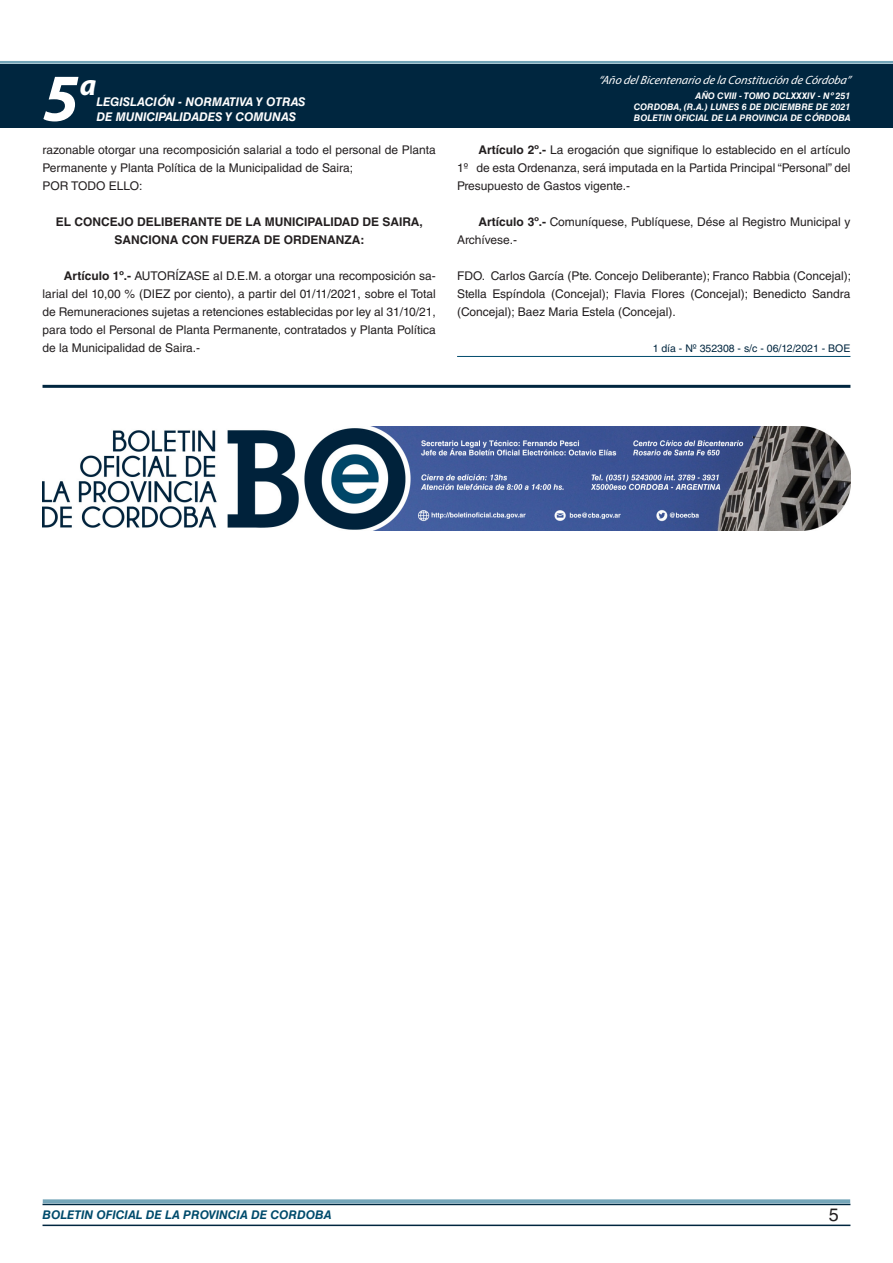
<style>
.page{position:relative;width:893px;height:1263px;background:#fff}
.page>*{position:absolute;margin:0;border:0;box-sizing:border-box;transform-origin:0 0}
.t1{font:italic 700 67.5px "Myriad Pro";color:#fff}
.t2{font:italic 700 30px "Myriad Pro";color:#fff}
.t3{font:18px "Helvetica LT Std";color:#231f20}
.BASE{font:12px/18px "Helvetica LT Std";color:#231f20;text-align:justify}
.RESUELVE{font:700 12px/18px "Helvetica LT Std";color:#231f20;text-align:center}
.t4{font:italic 700 12px "Helvetica LT Std";color:#fff}
.t5{font:italic 12px "Myriad Pro";color:#fff}
.t6{font:italic 700 12px "Helvetica LT Std";color:#004b6c}
.FECHA_DE_VENCIMIENTO{font:10.5px "Helvetica LT Std";color:#00263f}
.t7{font:italic 700 9px/10.8px "Helvetica LT Std";color:#fff;text-align:justify}
.s1{font-weight:700}
</style>
<div class="page">
<div style="left:0;top:61px;width:893px;height:6px;background:#fff;opacity:.75"></div>
<div style="left:0;top:64px;width:893px;height:64px;background:#00263f"></div>
<hr style="left:43px;top:1224px;width:807px;height:2px;background:#00263f">
<div style="left:42px;top:1198px;width:809px;height:8px;background:#fff;opacity:.75"></div>
<hr style="left:457px;top:356px;width:393px;height:1px;background:#004b6c">
<hr style="left:43px;top:385px;width:807px;height:3px;background:#00263f">
<img style="left:43px;top:427px;width:807px;height:103px">
<h1 class="t1" style="left:43px;top:54px;width:38px">5</h1>
<h2 class="t2" style="left:80px;top:66px;width:18px">a</h2>
<p class="t4" style="left:96px;top:95px;width:211px">LEGISLACIÓN - NORMATIVA Y OTRAS</p>
<p class="t4" style="left:96px;top:109px;width:201px">DE MUNICIPALIDADES Y COMUNAS</p>
<p class="t5" style="left:598px;top:72px;width:254px">“Año delBicentenario de la Constitución de Córdoba”</p>
<p class="t7" style="left:634px;top:91px;width:218px;text-indent:61px">AÑO CVIII - TOMO DCLXXXIV - Nº 251<br>CORDOBA, (R.A.) LUNES 6 DE DICIEMBRE DE 2021<br>BOLETIN OFICIAL DE LA PROVINCIA DE CÓRDOBA</p>
<p class="BASE" style="left:43px;top:141px;width:395px">razonable otorgar una recomposición salarial a todo el personal de Planta<br>Permanente y Planta Política de la Municipalidad de Saira;</p>
<p class="BASE" style="left:43px;top:177px;width:101px">POR TODO ELLO:</p>
<p class="RESUELVE" style="left:56px;top:212px;width:368px">EL CONCEJO DELIBERANTE DE LA MUNICIPALIDAD DE SAIRA,<br>SANCIONA CON FUERZA DE ORDENANZA:</p>
<p class="BASE" style="left:43px;top:267px;width:395px;text-indent:21px"><span class="s1">Artículo 1º.-</span> AUTORÍZASE al D.E.M. a otorgar una recomposición sa&shy;larial del 10,00 % (DIEZ por ciento), a partir del 01/11/2021, sobre el Total de Remuneraciones sujetas a retenciones establecidas por ley al 31/10/21, para todo el Personal de Planta Permanente, contratados y Planta Política de la Municipalidad de Saira.-</p>
<p class="BASE" style="left:457px;top:141px;width:395px;text-indent:21px"><span class="s1">Artículo 2º.-</span> La erogación que signifique lo establecido en el artículo 1º de esta Ordenanza, será imputada en la Partida Principal “Personal” del Presupuesto de Gastos vigente.-</p>
<p class="BASE" style="left:457px;top:213px;width:395px;text-indent:21px"><span class="s1">Artículo 3º.-</span> Comuníquese, Publíquese, Dése al Registro Municipal y<br>Archívese.-</p>
<p class="BASE" style="left:457px;top:267px;width:395px">FDO. Carlos García (Pte. Concejo Deliberante); Franco Rabbia (Concejal); Stella Espíndola (Concejal); Flavia Flores (Concejal); Benedicto Sandra (Concejal); Baez Maria Estela (Concejal).</p>
<p class="FECHA_DE_VENCIMIENTO" style="left:653px;top:342px;width:199px">1 día - Nº 352308 - s/c - 06/12/2021 - BOE</p>
<p class="t6" style="left:43px;top:1208px;width:290px">BOLETIN OFICIAL DE LA PROVINCIA DE CORDOBA</p>
<h3 class="t3" style="left:829px;top:1204px;width:12px">5</h3>
</div>
